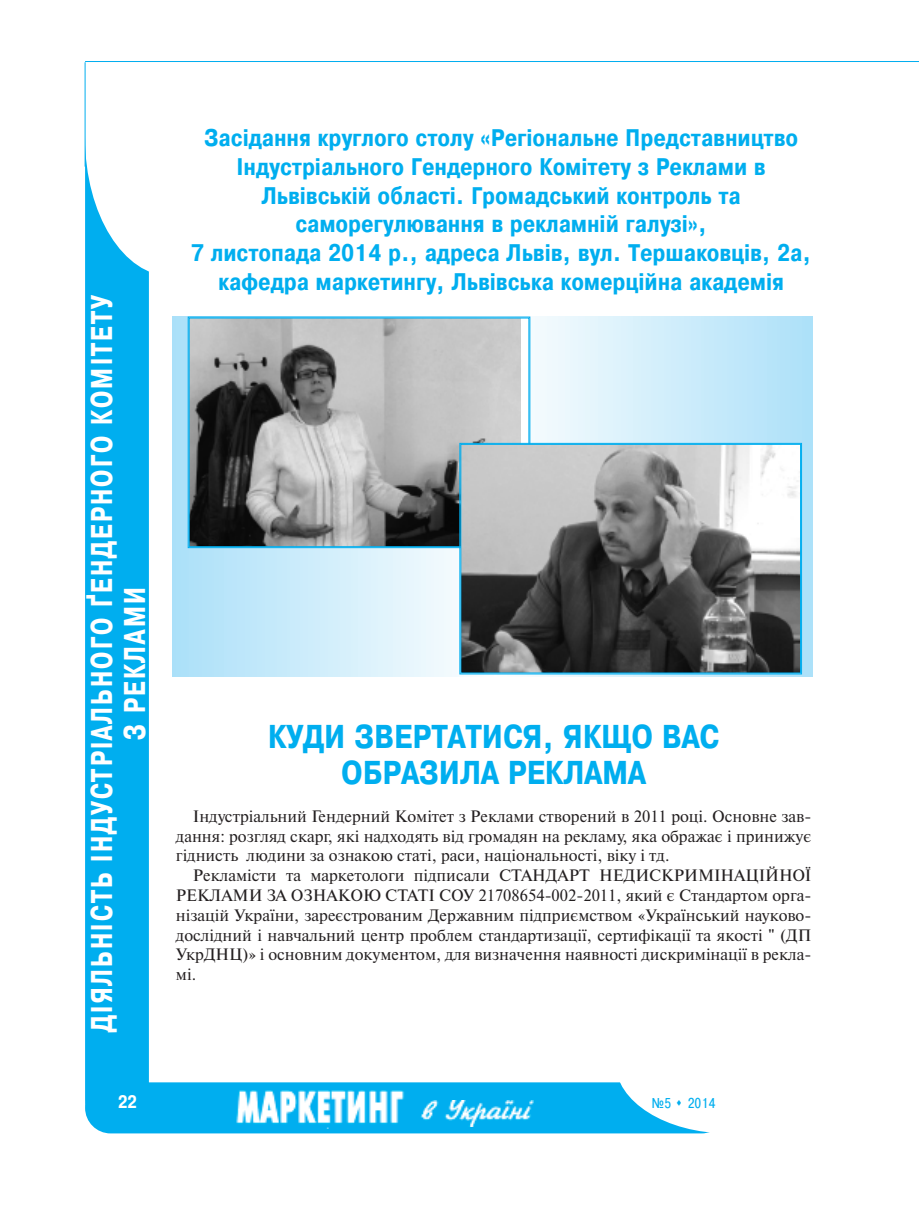
<style>
.page{position:relative;width:919px;height:1217px;background:#fff}
.page>*{position:absolute;margin:0;border:0;box-sizing:border-box;transform-origin:0 0}
.t1{font:700 33px/36px "Pragmatica Cond C";letter-spacing:.015em;color:#00aeef;text-align:center}
.t2{font:700 30px/33px "Pragmatica Cond C";letter-spacing:.08em;color:#fff;text-align:center;scale:.9 1}
.t3{font:700 24px/28.8px "Pragmatica Cond C";letter-spacing:.02em;color:#00aeef;text-align:center}
.t4{font:700 18px "Pragmatica Cond C";color:#fff}
.t5{font:16.5px/19.8px "Newton C";color:#231f20;text-align:justify}
.t6{font:14.25px "Pragmatica Cond C";color:#00aeef}
</style>
<div class="page">
<div style="left:85px;top:112px;width:64px;height:1019px;background:#00aeef;border-radius:32px"></div>
<div style="left:85px;top:1082px;width:642px;height:51px;background:#00aeef;border-radius:26px"></div>
<img style="left:236px;top:1090px;width:169px;height:38px">
<img style="left:421px;top:1100px;width:112px;height:26px">
<div style="left:85px;top:0;width:172px;height:276px;background:#fff;border-radius:50%"></div>
<div style="left:615px;top:991px;width:226px;height:142px;background:#fff;border-radius:50%"></div>
<hr style="left:85px;top:62px;width:1px;height:104px;background:#00aeef">
<hr style="left:85px;top:61px;width:833px;height:1px;background:#00aeef">
<svg style="left:172px;top:317px;width:640px;height:359px;background:#c5e8f8"></svg>
<img style="left:191px;top:320px;width:329px;height:224px">
<img style="left:462px;top:446px;width:336px;height:225px">
<div style="left:460px;top:444px;width:340px;height:229px;border:1px solid #00aeef"></div>
<h2 class="t2" style="left:85px;top:1031px;width:819px;rotate:-90deg">ДІЯЛЬНІСТЬ ІНДУСТРІАЛЬНОГО ҐЕНДЕРНОГО КОМІТЕТУ<br>З РЕКЛАМИ</h2>
<p class="t3" style="left:191px;top:123px;width:620px">Засідання круглого столу «Регіональне Представництво Індустріального Гендерного Комітету з Реклами в Львівській області. Громадський контроль та саморегулювання в рекламній галузі»,<br>7 листопада 2014 р., адреса Львів, вул. Тершаковців, 2а, кафедра маркетингу, Львівська комерційна академія</p>
<h1 class="t1" style="left:268px;top:718px;width:452px">КУДИ ЗВЕРТАТИСЯ, ЯКЩО ВАС<br>ОБРАЗИЛА РЕКЛАМА</h1>
<p class="t5" style="left:176px;top:806px;width:637px;text-indent:17px">Індустріальний Гендерний Комітет з Реклами створений в 2011 році. Основне зав&shy;дання: розгляд скарг, які надходять від громадян на рекламу, яка ображає і принижує гіднисть людини за ознакою статі, раси, національності, віку і тд.</p>
<p class="t5" style="left:176px;top:865px;width:637px;text-indent:17px">Рекламісти та маркетологи підписали СТАНДАРТ НЕДИСКРИМІНАЦІЙНОЇ РЕКЛАМИ ЗА ОЗНАКОЮ СТАТІ СОУ 21708654-002-2011, який є Стандартом орга&shy;нізацій України, зареєстрованим Державним підприємством «Український науково&shy;дослідний і навчальний центр проблем стандартизації, сертифікації та якості " (ДП УкрДНЦ)» і основним документом, для визначення наявності дискримінації в рекла&shy;мі.</p>
<p class="t4" style="left:118px;top:1090px;width:20px">22</p>
<p class="t6" style="left:652px;top:1093px;width:65px">№5 ▲ 2014</p>
</div>
